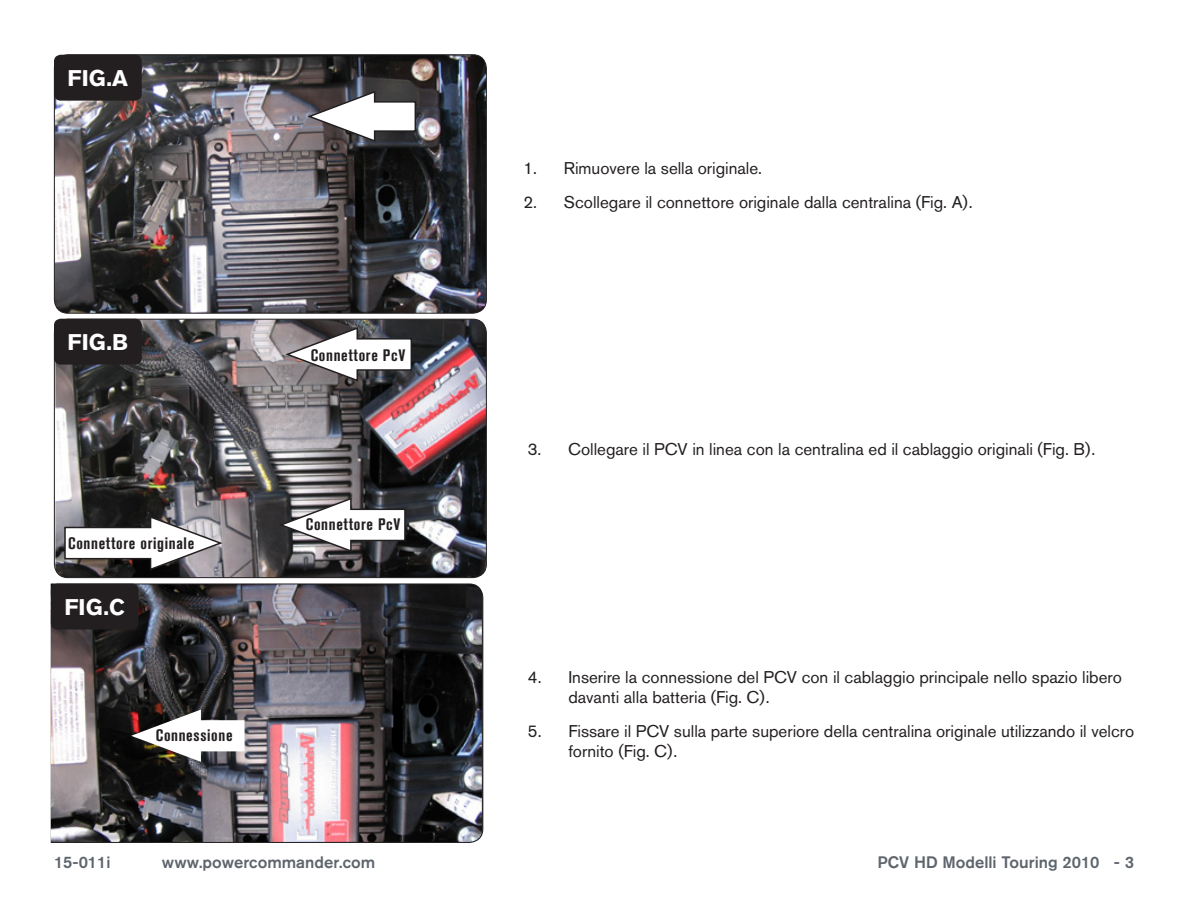
<style>
.page{position:relative;width:1188px;height:918px;background:#fff}
.page>*{position:absolute;margin:0;border:0;box-sizing:border-box;transform-origin:0 0}
.t1{font:700 22.5px "Akzidenz Grotesk BQ";color:#fff}
.t2{font:16.8px/20.2px "Akzidenz Grotesk BQ";color:#231f20}
.t3{font:700 condensed 16.5px "Akzidenz Grotesk BQ";letter-spacing:.04em;color:#231f20}
.t4{font:500 16.5px "Akzidenz Grotesk BQ";color:#5e656c}
</style>
<div class="page">
<img style="left:54px;top:55px;width:431px;height:257px">
<div style="left:54px;top:54px;width:433px;height:260px;border:1px solid #231f20;border-radius:14px"></div>
<img style="left:50px;top:583px;width:434px;height:260px">
<div style="left:54px;top:55px;width:88px;height:46px;background:#231f20;border-radius:7px"></div>
<div style="left:51px;top:584px;width:88px;height:45px;background:#231f20;border-radius:7px"></div>
<img style="left:55px;top:319px;width:431px;height:259px">
<div style="left:54px;top:319px;width:88px;height:46px;background:#231f20;border-radius:7px"></div>
<svg style="left:305px;top:90px;width:112px;height:53px"></svg>
<img style="left:53px;top:326px;width:434px;height:245px">
<img style="left:131px;top:710px;width:114px;height:52px">
<h1 class="t1" style="left:68px;top:65px;width:62px">FIG.A</h1>
<h1 class="t1" style="left:68px;top:329px;width:62px">FIG.B</h1>
<p class="t3" style="left:68px;top:534px;width:128px">Connettore originale</p>
<h1 class="t1" style="left:65px;top:594px;width:60px">FIG.C</h1>
<p class="t3" style="left:156px;top:725px;width:78px">Connessione</p>
<p class="t3" style="left:311px;top:346px;width:96px">Connettore PcV</p>
<p class="t3" style="left:333px;top:513px;width:76px">Ground wire</p>
<p class="t3" style="left:306px;top:515px;width:96px">Connettore PcV</p>
<p class="t2" style="left:523px;top:158px;width:240px">1. Rimuovere la sella originale.</p>
<p class="t2" style="left:523px;top:192px;width:451px">2. Scollegare il connettore originale dalla centralina (Fig. A).</p>
<p class="t2" style="left:528px;top:439px;width:569px">3. Collegare il PCV in linea con la centralina ed il cablaggio originali (Fig. B).</p>
<p class="t2" style="left:568px;top:667px;width:555px;text-indent:-40px">4. Inserire la connessione del PCV con il cablaggio principale nello spazio libero davanti alla batteria (Fig. C).</p>
<p class="t2" style="left:568px;top:721px;width:567px;text-indent:-41px">5. Fissare il PCV sulla parte superiore della centralina originale utilizzando il velcro fornito (Fig. C).</p>
<p class="t4" style="left:54px;top:852px;width:58px">15-011i</p>
<p class="t4" style="left:162px;top:852px;width:215px">www.powercommander.com</p>
<p class="t4" style="left:878px;top:852px;width:258px">PCV HD Modelli Touring 2010 - 3</p>
</div>
